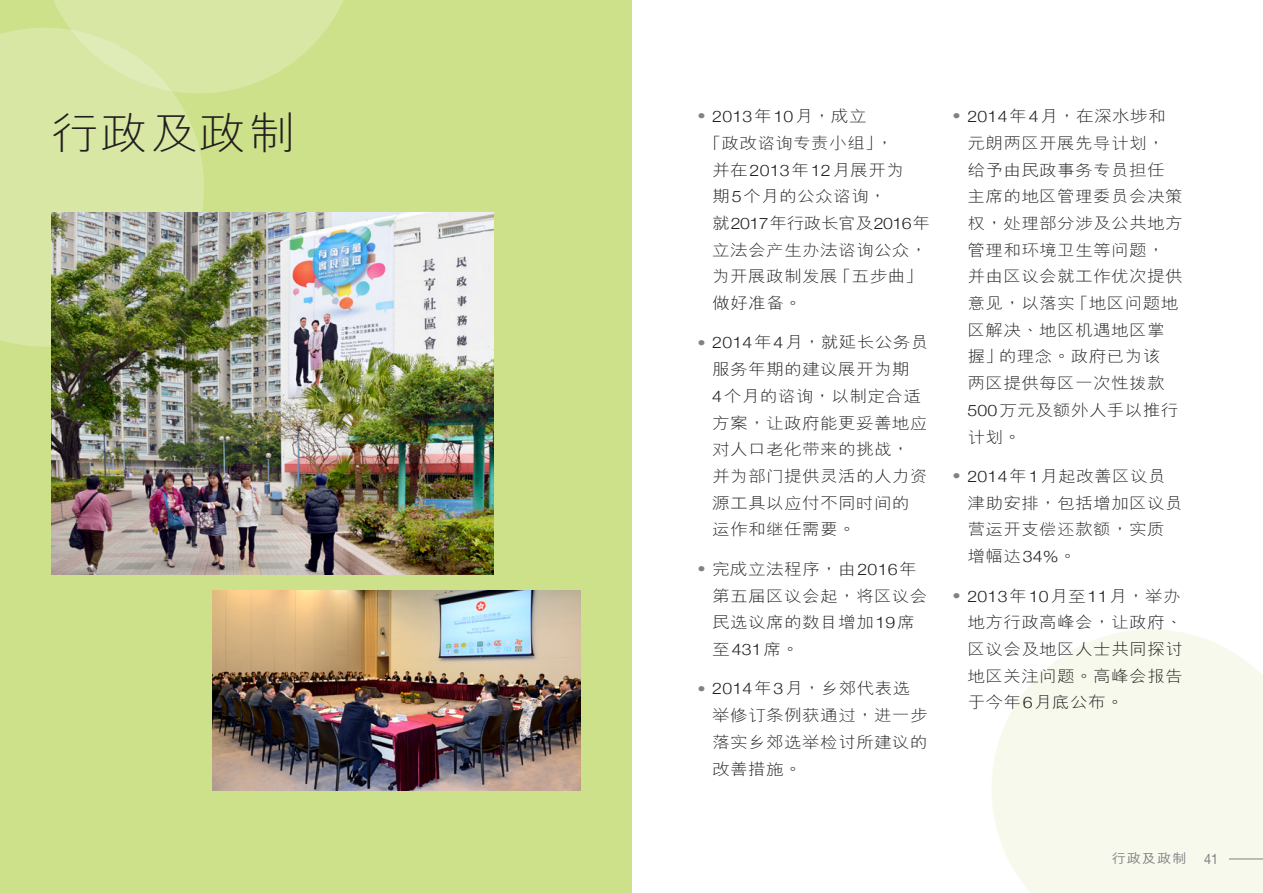
<style>
.page{position:relative;width:1263px;height:893px;background:#fff}
.page>*{position:absolute;margin:0;border:0;box-sizing:border-box;transform-origin:0 0}
.sub_head_c{font:300 43.2px "M Hei HKS";letter-spacing:.025em;color:#231f20;scale:1.11 1}
.t1{font:300 15.9px/26.7px "M Hei HKS";letter-spacing:.015em;color:#231f20;scale:1.11 1}
.t2{font:300 15.9px "Helvetica Neue";letter-spacing:.015em;color:#231f20;scale:1.11 1}
.pagination{font:500 12.9px "M Hei HKS";letter-spacing:.06em;color:#808285;scale:1.11 1}
.s1{font-family:"Helvetica Neue LT Std";font-weight:100;font-stretch:condensed;font-size:14.85px;color:#808285}
.s2{font-family:"M Hei HKS"}
.s3{font-family:"Helvetica Neue"}
.s4{font-family:"Helvetica Neue LT Std";font-weight:400;font-size:14.25px}
</style>
<div class="page">
<div style="left:0;top:0;width:631px;height:893px;background:#cde08a"></div>
<svg style="left:53px;top:0;width:291px;height:94px"></svg>
<svg style="left:0;top:28px;width:204px;height:319px;background:#d7e6a4"></svg>
<svg style="left:992px;top:629px;width:271px;height:264px;background:#f7f9ed"></svg>
<img style="left:213px;top:590px;width:367px;height:200px">
<img style="left:51px;top:213px;width:443px;height:362px">
<hr style="left:1229px;top:859px;width:34px;height:1px;background:#808285">
<p class="sub_head_c" style="left:51px;top:103px;width:222px">行政及政制</p>
<p class="t2" style="left:697px;top:107px;width:154px"><span class="s1">•</span> 2013<span class="s2">年</span>10<span class="s2">月，成立</span></p>
<p class="t1" style="left:703px;top:129px;width:173px">「政改諮詢專責小組」，</p>
<p class="t1" style="left:712px;top:156px;width:174px">並在<span class="s3">2013</span>年<span class="s3">12</span>月展開為</p>
<p class="t1" style="left:712px;top:182px;width:159px">期<span class="s3">5</span>個月的公眾諮詢，</p>
<p class="t1" style="left:712px;top:209px;width:198px">就<span class="s3">2017</span>年行政長官及<span class="s3">2016</span>年</p>
<p class="t1" style="left:712px;top:236px;width:195px">立法會產生辦法諮詢公眾，</p>
<p class="t1" style="left:712px;top:263px;width:191px">為開展政制發展「五步曲」</p>
<p class="t1" style="left:712px;top:289px;width:82px">做好準備。</p>
<p class="t1" style="left:712px;top:329px;width:196px;text-indent:-15px"><span class="s1">•</span> <span class="s3">2014</span>年<span class="s3">4</span>月，就延長公務員服務年期的建議展開為期<br><span class="s3">4</span>個月的諮詢，以制定合適方案，讓政府能更妥善地應對人口老化帶來的挑戰，並為部門提供靈活的人力資源工具以應付不同時間的運作和繼任需要。</p>
<p class="t1" style="left:712px;top:555px;width:195px;text-indent:-15px"><span class="s1">•</span> 完成立法程序，由<span class="s3">2016</span>年第五屆區議會起，將區議會民選議席的數目增加<span class="s3">19</span>席至<span class="s3">431</span>席。</p>
<p class="t1" style="left:712px;top:675px;width:195px;text-indent:-15px"><span class="s1">•</span> <span class="s3">2014</span>年<span class="s3">3</span>月，鄉郊代表選舉修訂條例獲通過，進一步落實鄉郊選舉檢討所建議的改善措施。</p>
<p class="t1" style="left:967px;top:102px;width:195px;text-indent:-15px"><span class="s1">•</span> <span class="s3">2014</span>年<span class="s3">4</span>月，在深水埗和元朗兩區開展先導計劃，給予由民政事務專員擔任主席的地區管理委員會決策權，處理部分涉及公共地方管理和環境衛生等問題，並由區議會就工作優次提供意見，以落實「地區問題地區解決、地區機遇地區掌握」的理念。政府已為該<br>兩區提供每區一次性撥款<br><span class="s3">500</span>萬元及額外人手以推行計劃。</p>
<p class="t1" style="left:967px;top:462px;width:195px;text-indent:-15px"><span class="s1">•</span> <span class="s3">2014</span>年<span class="s3">1</span>月起改善區議員津助安排，包括增加區議員營運開支償還款額，實質增幅達<span class="s3">34%</span>。</p>
<p class="t1" style="left:967px;top:582px;width:195px;text-align:justify;text-indent:-15px"><span class="s1">•</span> <span class="s3">2013</span>年<span class="s3">10</span>月至<span class="s3">11</span>月，舉辦地方行政高峰會，讓政府、區議會及地區人士共同探討地區關注問題。高峰會報告於今年<span class="s3">6</span>月底公布。</p>
<p class="pagination" style="left:1112px;top:848px;width:97px">行政及政制 <span class="s4">41</span></p>
</div>
